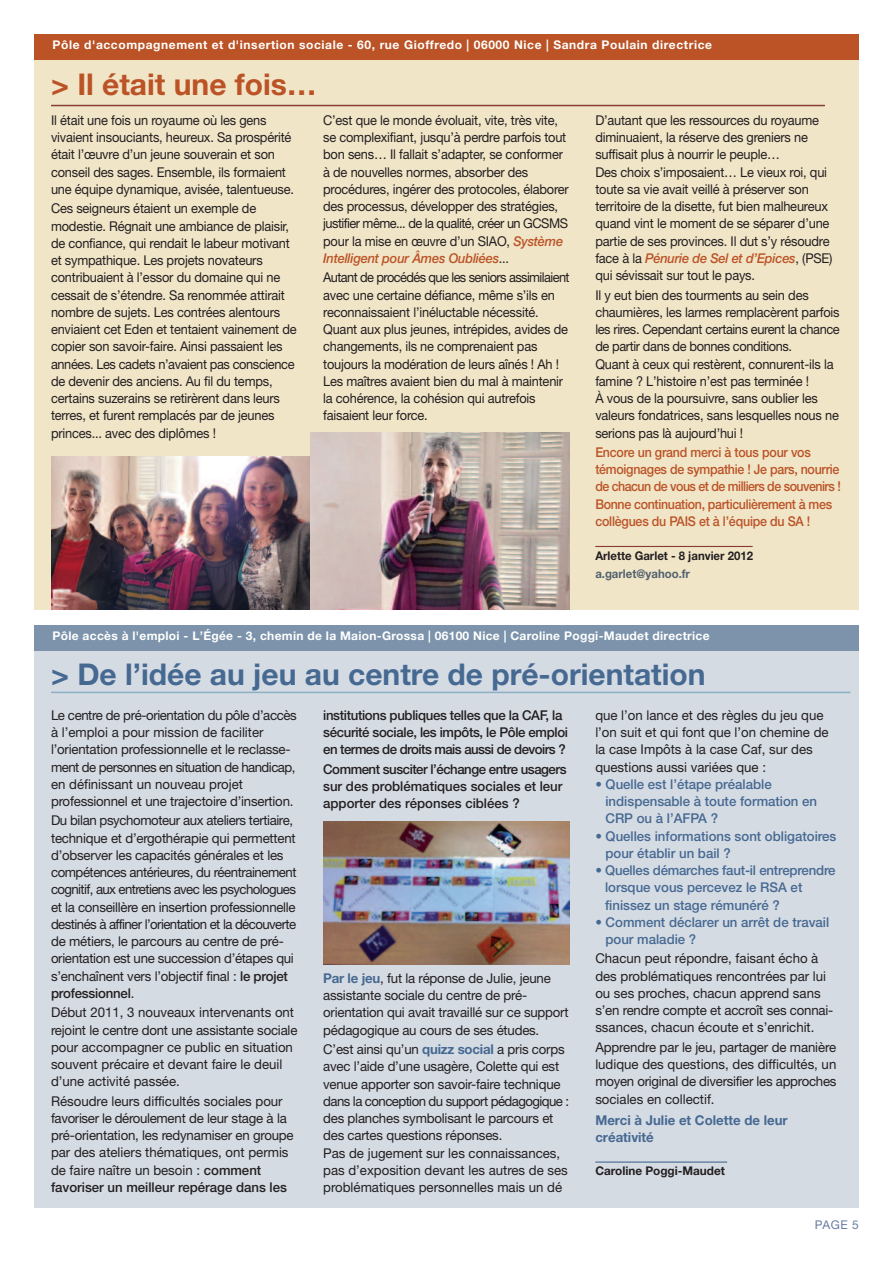
<style>
.page{position:relative;width:893px;height:1263px;background:#fff}
.page>*{position:absolute;margin:0;border:0;box-sizing:border-box;transform-origin:0 0}
.t1{font:700 30px "Helvetica Neue";color:#466992}
.t2{font:700 30px "Helvetica Neue";color:#bb5326}
.t3{font:13.5px/17.2px "Helvetica Neue";letter-spacing:-.015em;color:#231f20;scale:.95 1}
.t4{font:13.5px/17.2px "Helvetica Neue";letter-spacing:-.015em;color:#231f20}
.t5{font:500 13.5px/17.2px "Helvetica Neue";color:#466992}
.t6{font:500 13.5px/17.2px "Helvetica Neue";letter-spacing:-.02em;color:#bb5326;scale:.92 1}
.t7{font:500 13.5px/17.2px "Helvetica Neue";letter-spacing:-.025em;color:#231f20}
.t8{font:500 13.5px/17.2px "Helvetica Neue";color:#231f20}
.t9{font:700 13.5px/17.2px "Helvetica Neue";color:#466992}
.t10{font:700 12px "Helvetica Neue";letter-spacing:.04em;color:#fff}
.t11{font:700 12px "Helvetica Neue";color:#231f20;scale:.95 1}
.t12{font:700 12px "Helvetica Neue";color:#231f20}
.t13{font:700 12px "Helvetica Neue";color:#52626f;scale:.95 1}
.t14{font:12px "Helvetica Neue";color:#677ba0}
.s1{font-weight:500;font-style:italic;color:#bb5326}
.s2{font-weight:500}
.s3{font-weight:700;color:#466992}
</style>
<div class="page">
<div style="left:34px;top:34px;width:825px;height:576px;background:#f1e5c8"></div>
<div style="left:34px;top:34px;width:825px;height:26px;background:#bb5326"></div>
<hr style="left:51px;top:105px;width:774px;height:1px;background:#873d34">
<hr style="left:595px;top:546px;width:158px;height:1px;background:#873d34">
<div style="left:34px;top:625px;width:825px;height:582px;background:#d5dbe3"></div>
<div style="left:34px;top:625px;width:825px;height:25px;background:#7c93ab"></div>
<hr style="left:595px;top:1161px;width:132px;height:2px;background:#466992">
<hr style="left:51px;top:692px;width:799px;height:1px;background:#8cb0c3">
<img style="left:323px;top:822px;width:247px;height:142px">
<img style="left:51px;top:457px;width:259px;height:153px">
<img style="left:311px;top:433px;width:259px;height:177px">
<p class="t10" style="left:53px;top:41px;width:661px">Pôle d'accompagnement et d'insertion sociale - 60, rue Gioffredo | 06000 Nice | Sandra Poulain directrice</p>
<h1 class="t2" style="left:51px;top:73px;width:267px">&gt; Il était une fois…</h1>
<p class="t3" style="left:323px;top:113px;width:260px">C’est que le monde évoluait, vite, très vite, se complexifiant, jusqu’à perdre parfois tout bon sens… Il fallait s’adapter, se conformer à de nouvelles normes, absorber des procédures, ingérer des protocoles, élaborer des processus, développer des stratégies, justifier même... de la qualité, créer un GCSMS pour la mise en œuvre d’un SIAO, <span class="s1">Système Intelligent pour Âmes Oubliées</span>...</p>
<p class="t3" style="left:323px;top:270px;width:261px">Autant de procédés que les seniors assimilaient avec une certaine défiance, même s’ils en reconnaissaient l’inéluctable nécessité.<br>Quant aux plus jeunes, intrépides, avides de changements, ils ne comprenaient pas toujours la modération de leurs aînés ! Ah !<br>Les maîtres avaient bien du mal à maintenir la cohérence, la cohésion qui autrefois faisaient leur force.</p>
<p class="t3" style="left:51px;top:113px;width:257px">Il était une fois un royaume où les gens vivaient insouciants, heureux. Sa prospérité était l’œuvre d’un jeune souverain et son conseil des sages. Ensemble, ils formaient une équipe dynamique, avisée, talentueuse.</p>
<p class="t3" style="left:51px;top:201px;width:260px">Ces seigneurs étaient un exemple de modestie. Régnait une ambiance de plaisir, de confiance, qui rendait le labeur motivant et sympathique. Les projets novateurs contribuaient à l’essor du domaine qui ne cessait de s’étendre. Sa renommée attirait nombre de sujets. Les contrées alentours enviaient cet Eden et tentaient vainement de copier son savoir-faire. Ainsi passaient les années. Les cadets n’avaient pas conscience de devenir des anciens. Au fil du temps, certains suzerains se retirèrent dans leurs terres, et furent remplacés par de jeunes princes... avec des diplômes !</p>
<p class="t3" style="left:595px;top:113px;width:251px">D’autant que les ressources du royaume diminuaient, la réserve des greniers ne suffisait plus à nourrir le peuple…<br>Des choix s’imposaient… Le vieux roi, qui toute sa vie avait veillé à préserver son territoire de la disette, fut bien malheureux quand vint le moment de se séparer d’une partie de ses provinces. Il dut s’y résoudre face à la <span class="s1">Pénurie de Sel et d’Epices</span>, (PSE) qui sévissait sur tout le pays.</p>
<p class="t3" style="left:595px;top:287px;width:259px">Il y eut bien des tourments au sein des chaumières, les larmes remplacèrent parfois les rires. Cependant certains eurent la chance de partir dans de bonnes conditions.<br>Quant à ceux qui restèrent, connurent-ils la famine ? L’histoire n’est pas terminée !<br>À vous de la poursuivre, sans oublier les valeurs fondatrices, sans lesquelles nous ne serions pas là aujourd’hui !</p>
<p class="t6" style="left:595px;top:445px;width:268px">Encore un grand merci à tous pour vos témoignages de sympathie ! Je pars, nourrie de chacun de vous et de milliers de souvenirs !<br>Bonne continuation, particulièrement à mes collègues du PAIS et à l’équipe du SA !</p>
<p class="t11" style="left:595px;top:552px;width:168px">Arlette Garlet - 8 janvier 2012</p>
<p class="t13" style="left:595px;top:569px;width:101px">a.garlet@yahoo.fr</p>
<p class="t10" style="left:53px;top:631px;width:659px">Pôle accès à l'emploi - L’Égée - 3, chemin de la Maion-Grossa | 06100 Nice | Caroline Poggi-Maudet directrice</p>
<h1 class="t1" style="left:51px;top:663px;width:656px">&gt; De l’idée au jeu au centre de pré-orientation</h1>
<p class="t4" style="left:51px;top:708px;width:247px">Le centre de pré-orientation du pôle d’accès à l’emploi a pour mission de faciliter l’orientation professionnelle et le reclasse&shy;ment de personnes en situation de handicap, en définissant un nouveau projet professionnel et une trajectoire d’insertion.</p>
<p class="t4" style="left:51px;top:813px;width:247px">Du bilan psychomoteur aux ateliers tertiaire, technique et d’ergothérapie qui permettent d’observer les capacités générales et les compétences antérieures, du réentrainement cognitif, aux entretiens avec les psychologues et la conseillère en insertion professionnelle destinés à affiner l’orientation et la découverte de métiers, le parcours au centre de pré&shy;orientation est une succession d’étapes qui s’enchaînent vers l’objectif final : <span class="s2">le projet professionnel</span>.</p>
<p class="t4" style="left:51px;top:1005px;width:248px">Début 2011, 3 nouveaux intervenants ont rejoint le centre dont une assistante sociale pour accompagner ce public en situation souvent précaire et devant faire le deuil d’une activité passée.</p>
<p class="t4" style="left:51px;top:1093px;width:244px">Résoudre leurs difficultés sociales pour favoriser le déroulement de leur stage à la pré-orientation, les redynamiser en groupe par des ateliers thématiques, ont permis de faire naître un besoin : <span class="s2">comment favoriser un meilleur repérage dans les</span></p>
<p class="t7" style="left:323px;top:708px;width:246px">institutions publiques telles que la CAF, la sécurité sociale, les impôts, le Pôle emploi en termes de droits mais aussi de devoirs ?</p>
<p class="t8" style="left:323px;top:762px;width:245px">Comment susciter l’échange entre usagers sur des problématiques sociales et leur apporter des réponses ciblées ?</p>
<p class="t4" style="left:323px;top:971px;width:247px"><span class="s3">Par le jeu</span>, fut la réponse de Julie, jeune assistante sociale du centre de pré&shy;orientation qui avait travaillé sur ce support pédagogique au cours de ses études.</p>
<p class="t4" style="left:323px;top:1042px;width:248px">C’est ainsi qu’un <span class="s3">quizz social</span> a pris corps avec l’aide d’une usagère, Colette qui est venue apporter son savoir-faire technique dans la conception du support pédagogique : des planches symbolisant le parcours et des cartes questions réponses.<br>Pas de jugement sur les connaissances, pas d’exposition devant les autres de ses problématiques personnelles mais un dé</p>
<p class="t4" style="left:595px;top:708px;width:235px">que l’on lance et des règles du jeu que l’on suit et qui font que l’on chemine de la case Impôts à la case Caf, sur des questions aussi variées que :</p>
<p class="t5" style="left:605px;top:777px;width:213px;text-indent:-10px">• Quelle est l’étape préalable indispensable à toute formation en<br>CRP ou à l’AFPA ?</p>
<p class="t5" style="left:605px;top:828px;width:232px;text-indent:-10px">• Quelles informations sont obligatoires pour établir un bail ?</p>
<p class="t5" style="left:605px;top:863px;width:232px;text-indent:-10px">• Quelles démarches faut-il entreprendre lorsque vous percevez le RSA et finissez un stage rémunéré ?</p>
<p class="t5" style="left:605px;top:915px;width:225px;text-indent:-10px">• Comment déclarer un arrêt de travail pour maladie ?</p>
<p class="t4" style="left:595px;top:951px;width:239px">Chacun peut répondre, faisant écho à des problématiques rencontrées par lui ou ses proches, chacun apprend sans s’en rendre compte et accroît ses connai&shy;ssances, chacun écoute et s’enrichit.</p>
<p class="t4" style="left:595px;top:1040px;width:243px;text-align:justify">Apprendre par le jeu, partager de manière ludique des questions, des difficultés, un moyen original de diversifier les approches sociales en collectif.</p>
<p class="t9" style="left:595px;top:1113px;width:194px">Merci à Julie et Colette de leur créativité</p>
<p class="t12" style="left:595px;top:1167px;width:131px">Caroline Poggi-Maudet</p>
<p class="t14" style="left:815px;top:1220px;width:46px">PAGE 5</p>
</div>
